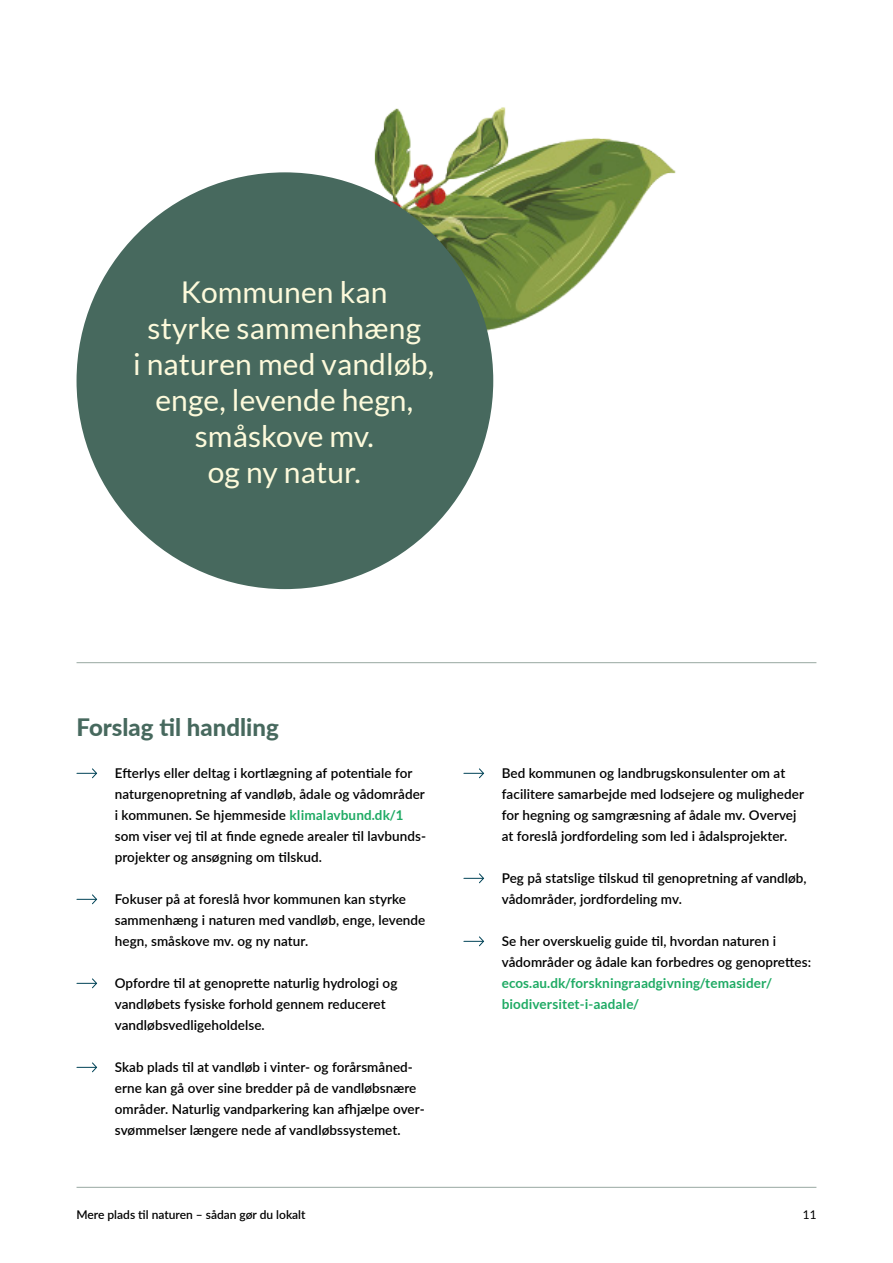
<style>
.page{position:relative;width:893px;height:1263px;background:#fff}
.page>*{position:absolute;margin:0;border:0;box-sizing:border-box;transform-origin:0 0}
.Fakta_i_Boble_MØRK{font:30px/36px "Lato";letter-spacing:.005em;color:#fdfadb;text-align:center}
.LILLE_FED_RUBRIK{font:800 24px "Lato";color:#47695e}
.Fakta_BRØD_NY___PIL{font:600 13.5px/21px "Lato";letter-spacing:.005em;color:#000}
.t1{font:600 12px "Lato";color:#000}
.t2{font:12px "Lato";color:#000}
.s1{font-weight:700;color:#1faa64}
</style>
<div class="page">
<hr style="left:77px;top:1187px;width:739px;height:1px;background:#9daca6">
<img style="left:103px;top:107px;width:573px;height:419px">
<hr style="left:77px;top:662px;width:739px;height:1px;background:#9daca6">
<svg style="left:77px;top:768px;width:21px;height:11px"></svg>
<svg style="left:77px;top:894px;width:21px;height:11px"></svg>
<svg style="left:77px;top:978px;width:21px;height:11px"></svg>
<svg style="left:77px;top:1062px;width:21px;height:11px"></svg>
<svg style="left:464px;top:768px;width:20px;height:11px"></svg>
<svg style="left:464px;top:873px;width:20px;height:11px"></svg>
<svg style="left:464px;top:936px;width:20px;height:11px"></svg>
<div style="left:77px;top:172px;width:416px;height:417px;background:#47695e;border-radius:50%"></div>
<p class="Fakta_i_Boble_MØRK" style="left:133px;top:274px;width:303px">Kommunen kan<br>styrke sammenhæng<br>i naturen med vandløb, enge, levende hegn, småskove mv.<br>og ny natur.</p>
<p class="LILLE_FED_RUBRIK" style="left:77px;top:709px;width:204px">Forslag til handling</p>
<p class="Fakta_BRØD_NY___PIL" style="left:115px;top:762px;width:313px">Efterlys eller deltag i kortlægning af potentiale for naturgenopretning af vandløb, ådale og vådområder i kommunen. Se hjemmeside <span class="s1">klimalavbund.dk/1 </span>som viser vej til at finde egnede arealer til lavbunds&shy;projekter og ansøgning om tilskud.</p>
<p class="Fakta_BRØD_NY___PIL" style="left:115px;top:888px;width:312px">Fokuser på at foreslå hvor kommunen kan styrke sammenhæng i naturen med vandløb, enge, levende hegn, småskove mv. og ny natur.</p>
<p class="Fakta_BRØD_NY___PIL" style="left:115px;top:972px;width:284px">Opfordre til at genoprette naturlig hydrologi og vandløbets fysiske forhold gennem reduceret vandløbsvedligeholdelse.</p>
<p class="Fakta_BRØD_NY___PIL" style="left:115px;top:1056px;width:312px">Skab plads til at vandløb i vinter- og forårsmåned&shy;erne kan gå over sine bredder på de vandløbsnære områder. Naturlig vandparkering kan afhjælpe over&shy;svømmelser længere nede af vandløbssystemet.</p>
<p class="Fakta_BRØD_NY___PIL" style="left:502px;top:762px;width:304px">Bed kommunen og landbrugskonsulenter om at facilitere samarbejde med lodsejere og muligheder for hegning og samgræsning af ådale mv. Overvej at foreslå jordfordeling som led i ådalsprojekter.</p>
<p class="Fakta_BRØD_NY___PIL" style="left:502px;top:867px;width:306px">Peg på statslige tilskud til genopretning af vandløb, vådområder, jordfordeling mv.</p>
<p class="Fakta_BRØD_NY___PIL" style="left:502px;top:930px;width:311px">Se her overskuelig guide til, hvordan naturen i vådområder og ådale kan forbedres og genoprettes: <span class="s1">ecos.au.dk/forskningraadgivning/temasider/ biodiversitet-i-aadale/</span></p>
<p class="t1" style="left:77px;top:1206px;width:231px">Mere plads til naturen – sådan gør du lokalt</p>
<p class="t2" style="left:802px;top:1208px;width:15px">11</p>
</div>
